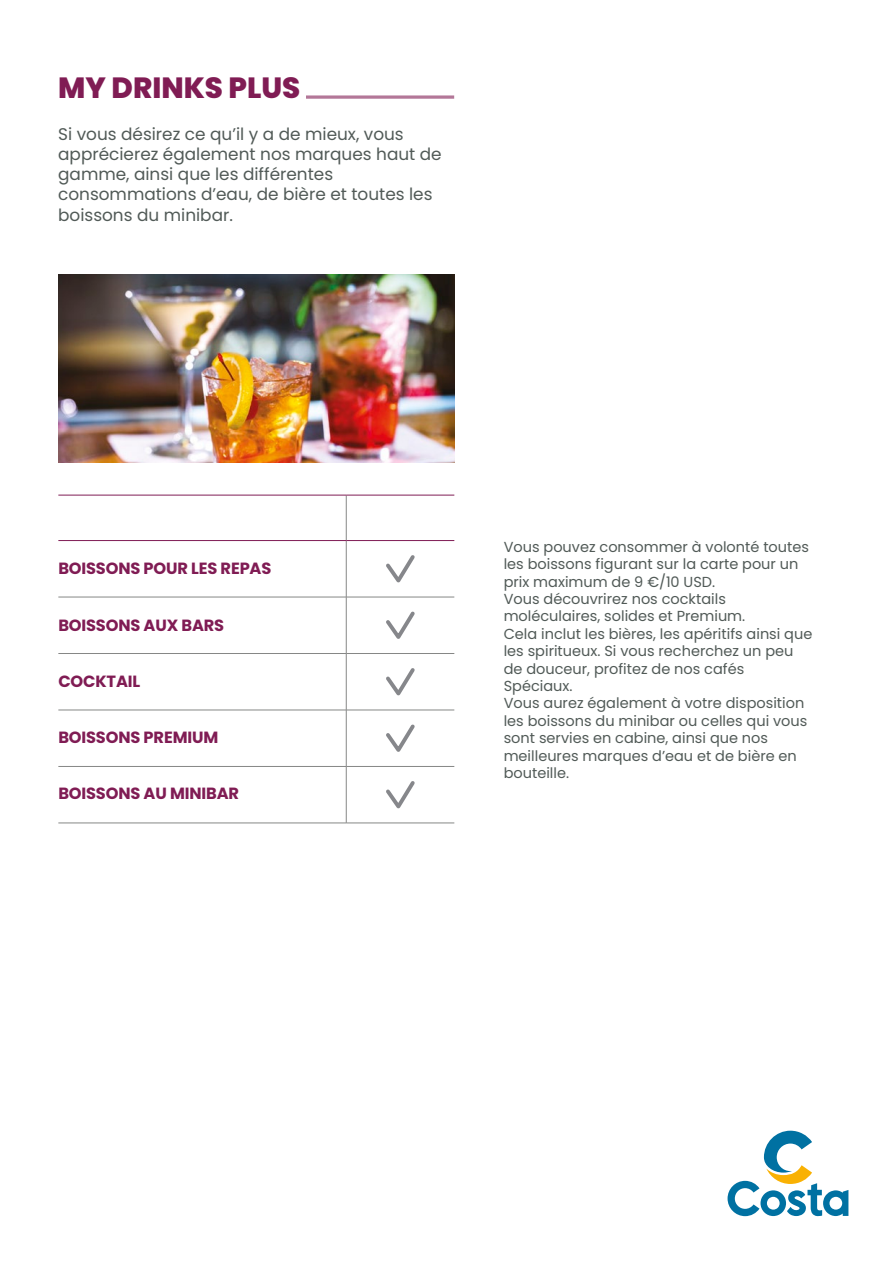
<style>
.page{position:relative;width:893px;height:1263px;background:#fff}
.page>*{position:absolute;margin:0;border:0;box-sizing:border-box;transform-origin:0 0}
.t1{font:800 29.25px "Poppins";color:#801c54}
.t2{font:16.95px/20.2px "Poppins";color:#515a57}
.t3{font:700 16.2px "Poppins";letter-spacing:-.01em;color:#801c54}
.t4{font:14.55px/17.4px "Poppins";color:#515a57}
</style>
<div class="page">
<img style="left:58px;top:274px;width:396px;height:188px">
<svg style="left:306px;top:95px;width:148px;height:4px"></svg>
<hr style="left:346px;top:495px;width:1px;height:45px;background:#868786">
<hr style="left:346px;top:541px;width:1px;height:56px;background:#868786">
<hr style="left:58px;top:597px;width:288px;height:1px;background:#868786">
<hr style="left:346px;top:597px;width:108px;height:1px;background:#868786">
<hr style="left:346px;top:597px;width:1px;height:56px;background:#868786">
<hr style="left:58px;top:653px;width:288px;height:1px;background:#868786">
<hr style="left:346px;top:653px;width:108px;height:1px;background:#868786">
<hr style="left:346px;top:654px;width:1px;height:56px;background:#868786">
<hr style="left:58px;top:710px;width:288px;height:1px;background:#868786">
<hr style="left:346px;top:710px;width:108px;height:1px;background:#868786">
<hr style="left:346px;top:710px;width:1px;height:56px;background:#868786">
<hr style="left:58px;top:766px;width:288px;height:1px;background:#868786">
<hr style="left:346px;top:766px;width:108px;height:1px;background:#868786">
<hr style="left:346px;top:766px;width:1px;height:57px;background:#868786">
<hr style="left:58px;top:823px;width:288px;height:1px;background:#868786">
<hr style="left:346px;top:823px;width:108px;height:1px;background:#868786">
<hr style="left:58px;top:495px;width:288px;height:1px;background:#801c54">
<hr style="left:346px;top:495px;width:108px;height:1px;background:#801c54">
<hr style="left:58px;top:540px;width:288px;height:1px;background:#801c54">
<hr style="left:346px;top:540px;width:108px;height:1px;background:#801c54">
<svg style="left:386px;top:555px;width:29px;height:28px"></svg>
<svg style="left:386px;top:611px;width:29px;height:28px"></svg>
<svg style="left:386px;top:668px;width:29px;height:28px"></svg>
<svg style="left:386px;top:724px;width:29px;height:28px"></svg>
<svg style="left:386px;top:781px;width:29px;height:28px"></svg>
<svg style="left:727px;top:1131px;width:121px;height:85px"></svg>
<h1 class="t1" style="left:58px;top:71px;width:244px">MY DRINKS PLUS</h1>
<p class="t2" style="left:58px;top:124px;width:385px">Si vous désirez ce qu’il y a de mieux, vous apprécierez également nos marques haut de gamme, ainsi que les différentes consommations d’eau, de bière et toutes les boissons du minibar.</p>
<p class="t3" style="left:58px;top:559px;width:215px">BOISSONS POUR LES REPAS</p>
<p class="t3" style="left:58px;top:615px;width:167px">BOISSONS AUX BARS</p>
<p class="t3" style="left:58px;top:672px;width:83px">COCKTAIL</p>
<p class="t3" style="left:58px;top:728px;width:161px">BOISSONS PREMIUM</p>
<p class="t3" style="left:58px;top:784px;width:182px">BOISSONS AU MINIBAR</p>
<p class="t4" style="left:504px;top:538px;width:310px">Vous pouvez consommer à volonté toutes les boissons figurant sur la carte pour un prix maximum de 9 €/10 USD.<br>Vous découvrirez nos cocktails moléculaires, solides et Premium.<br>Cela inclut les bières, les apéritifs ainsi que les spiritueux. Si vous recherchez un peu de douceur, profitez de nos cafés Spéciaux.<br>Vous aurez également à votre disposition les boissons du minibar ou celles qui vous sont servies en cabine, ainsi que nos meilleures marques d’eau et de bière en bouteille.</p>
</div>
